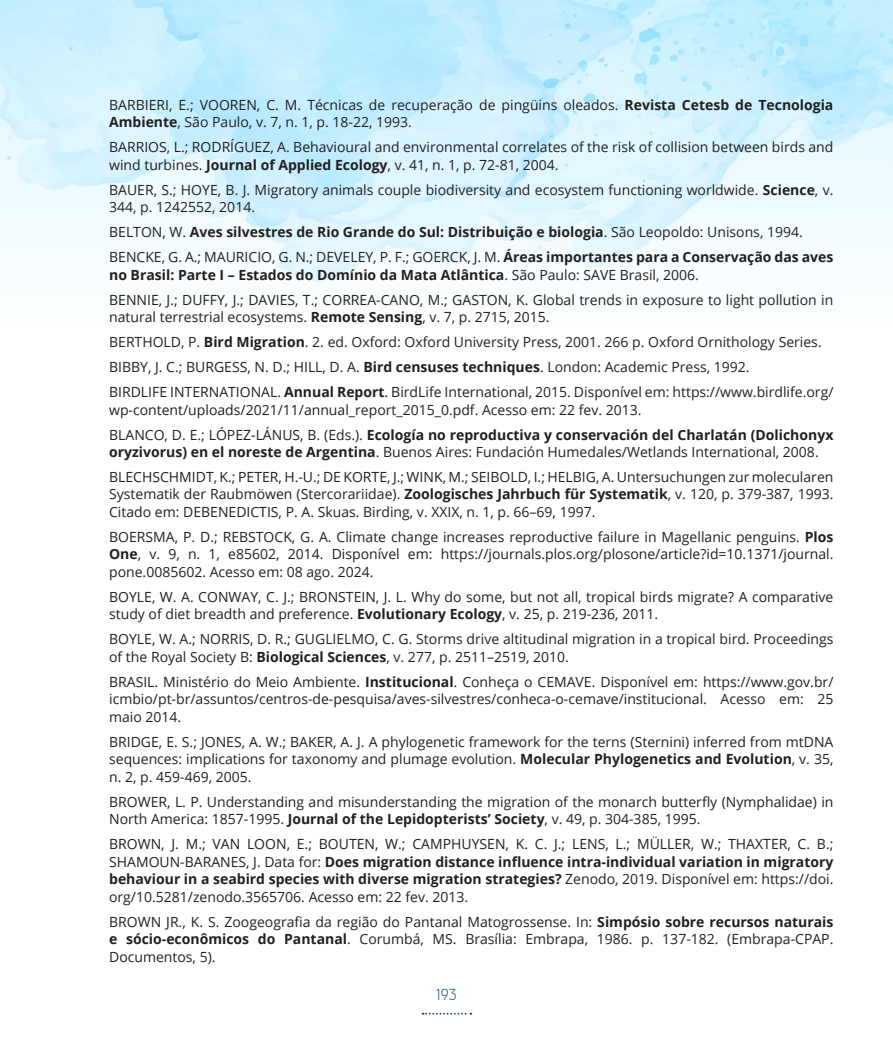
<style>
.page{position:relative;width:893px;height:1042px;background:#fff}
.page>*{position:absolute;margin:0;border:0;box-sizing:border-box;transform-origin:0 0}
.t1{font:300 expanded 17.5px "Aristotelica Pro Cnd Txt";color:#084e67}
.referencia{font:14px/17.5px "Open Sans";color:#231f20}
.referencia-2{font:700 14px/17.5px "Open Sans";color:#231f20}
.s1{font-weight:700}
.s2{font-weight:400}
</style>
<div class="page">
<img style="left:0;top:0;width:893px;height:284px">
<svg style="left:423px;top:1013px;width:48px;height:1px"></svg>
<p class="referencia" style="left:109px;top:96px;width:726px">BARBIERI, E.; VOOREN, C. M. Técnicas de recuperação de pingüins oleados. <span class="s1">Revista Cetesb de Tecnologia<br>Ambiente</span>, São Paulo, v. 7, n. 1, p. 18-22, 1993.</p>
<p class="referencia" style="left:109px;top:138px;width:726px">BARRIOS, L.; RODRÍGUEZ, A. Behavioural and environmental correlates of the risk of collision between birds and wind turbines. <span class="s1">Journal of Applied Ecology</span>, v. 41, n. 1, p. 72-81, 2004.</p>
<p class="referencia" style="left:109px;top:181px;width:726px">BAUER, S.; HOYE, B. J. Migratory animals couple biodiversity and ecosystem functioning worldwide. <span class="s1">Science</span>, v.<br>344, p. 1242552, 2014.</p>
<p class="referencia-2" style="left:109px;top:223px;width:695px"><span class="s2">BELTON, W.</span> Aves silvestres de Rio Grande do Sul: Distribuição e biologia<span class="s2">. São Leopoldo: Unisons, 1994.</span></p>
<p class="referencia-2" style="left:109px;top:248px;width:726px"><span class="s2">BENCKE, G. A.; MAURICIO, G. N.; DEVELEY, P. F.; GOERCK, J. M.</span> Áreas importantes para a Conservação das aves no Brasil: Parte I – Estados do Domínio da Mata Atlântica<span class="s2">. São Paulo: SAVE Brasil, 2006.</span></p>
<p class="referencia" style="left:109px;top:290px;width:726px">BENNIE, J.; DUFFY, J.; DAVIES, T.; CORREA-CANO, M.; GASTON, K. Global trends in exposure to light pollution in natural terrestrial ecosystems. <span class="s1">Remote Sensing</span>, v. 7, p. 2715, 2015.</p>
<p class="referencia" style="left:109px;top:333px;width:714px">BERTHOLD, P. <span class="s1">Bird Migration</span>. 2. ed. Oxford: Oxford University Press, 2001. 266 p. Oxford Ornithology Series.</p>
<p class="referencia" style="left:109px;top:358px;width:642px">BIBBY, J. C.; BURGESS, N. D.; HILL, D. A. <span class="s1">Bird censuses techniques</span>. London: Academic Press, 1992.</p>
<p class="referencia" style="left:109px;top:383px;width:726px">BIRDLIFE INTERNATIONAL. <span class="s1">Annual Report</span>. BirdLife International, 2015. Disponível em: https://www.birdlife.org/ wp-content/uploads/2021/11/annual_report_2015_0.pdf. Acesso em: 22 fev. 2013.</p>
<p class="referencia" style="left:109px;top:425px;width:726px">BLANCO, D. E.; LÓPEZ-LÁNUS, B. (Eds.). <span class="s1">Ecología no reproductiva y conservación del Charlatán (Dolichonyx oryzivorus) en el noreste de Argentina</span>. Buenos Aires: Fundación Humedales/Wetlands International, 2008.</p>
<p class="referencia" style="left:109px;top:468px;width:726px;text-align:justify">BLECHSCHMIDT, K.; PETER, H.-U.; DE KORTE, J.; WINK, M.; SEIBOLD, I.; HELBIG, A. Untersuchungen zur molecularen Systematik der Raubmöwen (Stercorariidae). <span class="s1">Zoologisches Jahrbuch für Systematik</span>, v. 120, p. 379-387, 1993.<br>Citado em: DEBENEDICTIS, P. A. Skuas. Birding, v. XXIX, n. 1, p. 66–69, 1997.</p>
<p class="referencia" style="left:109px;top:528px;width:726px;text-align:justify">BOERSMA, P. D.; REBSTOCK, G. A. Climate change increases reproductive failure in Magellanic penguins. <span class="s1">Plos One</span>, v. 9, n. 1, e85602, 2014. Disponível em: https://journals.plos.org/plosone/article?id=10.1371/journal. pone.0085602. Acesso em: 08 ago. 2024.</p>
<p class="referencia" style="left:109px;top:588px;width:726px">BOYLE, W. A. CONWAY, C. J.; BRONSTEIN, J. L. Why do some, but not all, tropical birds migrate? A comparative study of diet breadth and preference. <span class="s1">Evolutionary Ecology</span>, v. 25, p. 219-236, 2011.</p>
<p class="referencia" style="left:109px;top:630px;width:726px">BOYLE, W. A.; NORRIS, D. R.; GUGLIELMO, C. G. Storms drive altitudinal migration in a tropical bird. Proceedings of the Royal Society B: <span class="s1">Biological Sciences</span>, v. 277, p. 2511–2519, 2010.</p>
<p class="referencia" style="left:109px;top:672px;width:726px;text-align:justify">BRASIL. Ministério do Meio Ambiente. <span class="s1">Institucional</span>. Conheça o CEMAVE. Disponível em: https://www.gov.br/ icmbio/pt-br/assuntos/centros-de-pesquisa/aves-silvestres/conheca-o-cemave/institucional. Acesso em: 25 maio 2014.</p>
<p class="referencia" style="left:109px;top:732px;width:726px;text-align:justify">BRIDGE, E. S.; JONES, A. W.; BAKER, A. J. A phylogenetic framework for the terns (Sternini) inferred from mtDNA sequences: implications for taxonomy and plumage evolution. <span class="s1">Molecular Phylogenetics and Evolution</span>, v. 35, n. 2, p. 459-469, 2005.</p>
<p class="referencia" style="left:109px;top:792px;width:726px">BROWER, L. P. Understanding and misunderstanding the migration of the monarch butterfly (Nymphalidae) in<br>North America: 1857-1995. <span class="s1">Journal of the Lepidopterists’ Society</span>, v. 49, p. 304-385, 1995.</p>
<p class="referencia" style="left:109px;top:835px;width:726px;text-align:justify">BROWN, J. M.; VAN LOON, E.; BOUTEN, W.; CAMPHUYSEN, K. C. J.; LENS, L.; MÜLLER, W.; THAXTER, C. B.; SHAMOUN-BARANES, J. Data for: <span class="s1">Does migration distance influence intra-individual variation in migratory behaviour in a seabird species with diverse migration strategies?</span> Zenodo, 2019. Disponível em: https://doi. org/10.5281/zenodo.3565706. Acesso em: 22 fev. 2013.</p>
<p class="referencia" style="left:109px;top:912px;width:726px;text-align:justify">BROWN JR., K. S. Zoogeografia da região do Pantanal Matogrossense. In: <span class="s1">Simpósio sobre recursos naturais e sócio-econômicos do Pantanal</span>. Corumbá, MS. Brasília: Embrapa, 1986. p. 137-182. (Embrapa-CPAP.<br>Documentos, 5).</p>
<p class="t1" style="left:436px;top:982px;width:22px">193</p>
</div>
